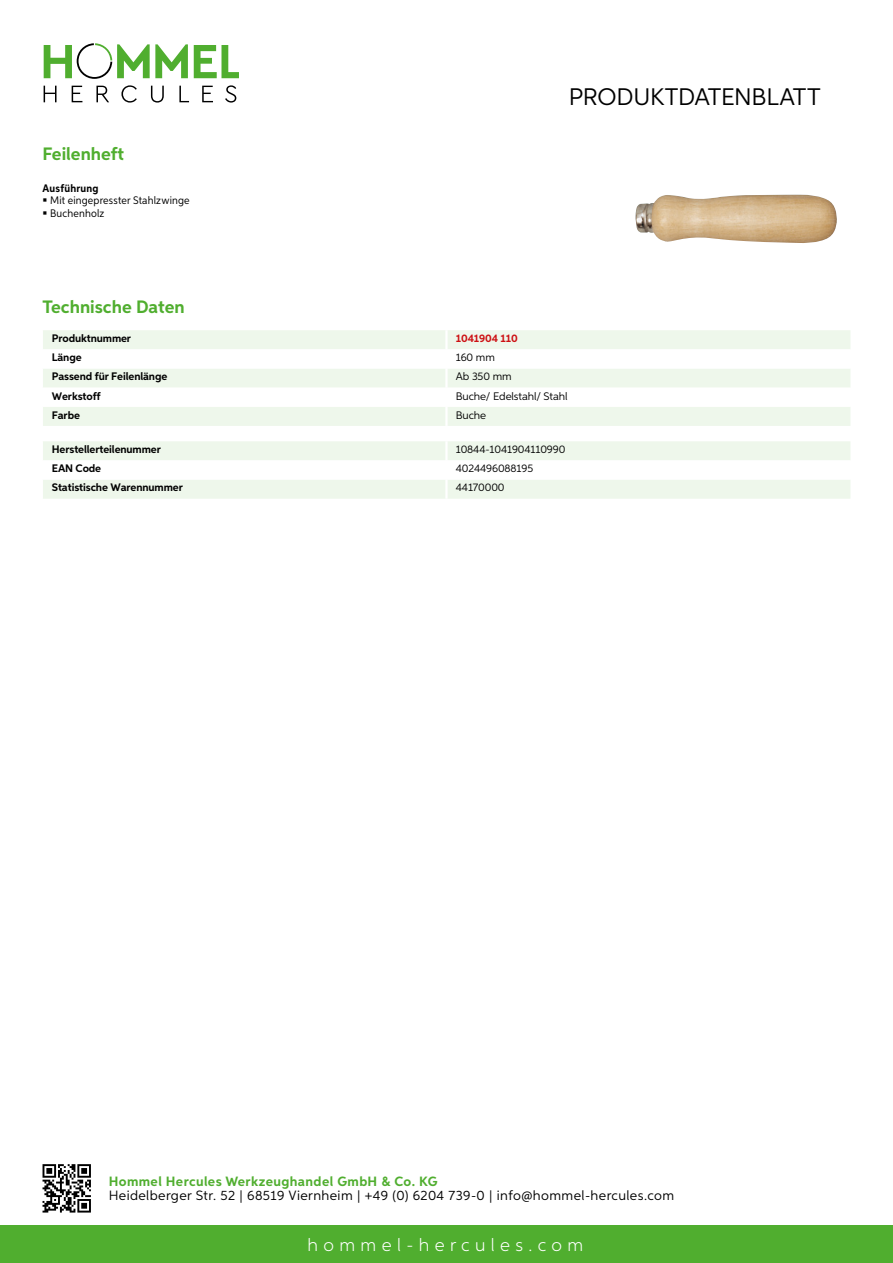
<style>
.page{position:relative;width:893px;height:1263px;background:#fff}
.page>*{position:absolute;margin:0;border:0;box-sizing:border-box;transform-origin:0 0}
.t1{font:24px "Aspira";letter-spacing:-.01em;color:#000}
.t2{font:700 18px "Aspira";color:#50ae2f}
.t3{font:300 18px "Aspira";letter-spacing:.3em;color:#fff}
.t4{font:13.5px "Aspira";letter-spacing:.03em;color:#000}
.t5{font:700 13.5px "Aspira";letter-spacing:.03em;color:#50ae2f}
.t6{font:700 10.95px "Aspira";letter-spacing:-.01em;color:#000}
.t7{font:10.95px "Aspira";letter-spacing:-.01em;color:#000}
.t8{font:10.95px/12.8px "Aspira Nar";letter-spacing:.015em;color:#000}
.t9{font:700 10.95px "Aspira";letter-spacing:-.01em;color:#cd1013}
.t10{font:700 10.95px "Aspira Nar";letter-spacing:.02em;color:#000}
</style>
<div class="page">
<div style="left:0;top:1226px;width:893px;height:37px;background:#50ae2f"></div>
<svg style="left:43px;top:1164px;width:48px;height:48px"></svg>
<svg style="left:194px;top:45px;width:45px;height:33px"></svg>
<svg style="left:44px;top:43px;width:144px;height:36px"></svg>
<svg style="left:44px;top:86px;width:13px;height:16px"></svg>
<svg style="left:72px;top:86px;width:10px;height:16px"></svg>
<svg style="left:96px;top:86px;width:13px;height:16px"></svg>
<svg style="left:121px;top:85px;width:16px;height:18px"></svg>
<svg style="left:151px;top:86px;width:13px;height:17px"></svg>
<svg style="left:179px;top:86px;width:10px;height:16px"></svg>
<svg style="left:202px;top:86px;width:11px;height:16px"></svg>
<svg style="left:225px;top:85px;width:11px;height:18px"></svg>
<div style="left:43px;top:330px;width:807px;height:96px;background:#eef7eb"></div>
<svg style="left:43px;top:349px;width:807px;height:58px"></svg>
<hr style="left:445px;top:330px;width:3px;height:19px;background:#fff">
<hr style="left:445px;top:349px;width:3px;height:19px;background:#fff">
<hr style="left:445px;top:368px;width:3px;height:20px;background:#fff">
<hr style="left:445px;top:388px;width:3px;height:19px;background:#fff">
<hr style="left:445px;top:407px;width:3px;height:19px;background:#fff">
<svg style="left:43px;top:441px;width:807px;height:58px"></svg>
<hr style="left:445px;top:480px;width:3px;height:19px;background:#fff">
<img style="left:635px;top:195px;width:202px;height:48px">
<h2 class="t2" style="left:43px;top:142px;width:83px">Feilenheft</h2>
<p class="t10" style="left:43px;top:181px;width:58px">Ausführung</p>
<p class="t8" style="left:50px;top:194px;width:141px">Mit eingepresster Stahlzwinge<br>Buchenholz</p>
<h1 class="t1" style="left:569px;top:82px;width:253px">Produktdatenblatt</h1>
<h2 class="t2" style="left:43px;top:296px;width:144px">Technische Daten</h2>
<p class="t6" style="left:52px;top:332px;width:81px">Produktnummer</p>
<p class="t9" style="left:456px;top:332px;width:63px">1041904 110</p>
<p class="t6" style="left:52px;top:351px;width:31px">Länge</p>
<p class="t7" style="left:456px;top:351px;width:41px">160 mm</p>
<p class="t6" style="left:52px;top:370px;width:117px">Passend für Feilenlänge</p>
<p class="t7" style="left:456px;top:370px;width:57px">Ab 350 mm</p>
<p class="t6" style="left:52px;top:389px;width:50px">Werkstoff</p>
<p class="t7" style="left:456px;top:389px;width:113px">Buche/ Edelstahl/ Stahl</p>
<p class="t6" style="left:52px;top:408px;width:30px">Farbe</p>
<p class="t7" style="left:456px;top:408px;width:32px">Buche</p>
<p class="t6" style="left:52px;top:443px;width:111px">Herstellerteilenummer</p>
<p class="t7" style="left:456px;top:443px;width:111px">10844-1041904110990</p>
<p class="t6" style="left:52px;top:462px;width:51px">EAN Code</p>
<p class="t7" style="left:456px;top:462px;width:79px">4024496088195</p>
<p class="t6" style="left:52px;top:481px;width:132px">Statistische Warennummer</p>
<p class="t7" style="left:456px;top:481px;width:50px">44170000</p>
<p class="t5" style="left:109px;top:1172px;width:330px">Hommel Hercules Werkzeughandel GmbH &amp; Co. KG</p>
<p class="t4" style="left:109px;top:1187px;width:567px">Heidelberger Str. 52 | 68519 Viernheim | +49 (0) 6204 739-0 | info@hommel-hercules.com</p>
<h2 class="t3" style="left:307px;top:1234px;width:277px">hommel-hercules.com</h2>
</div>
